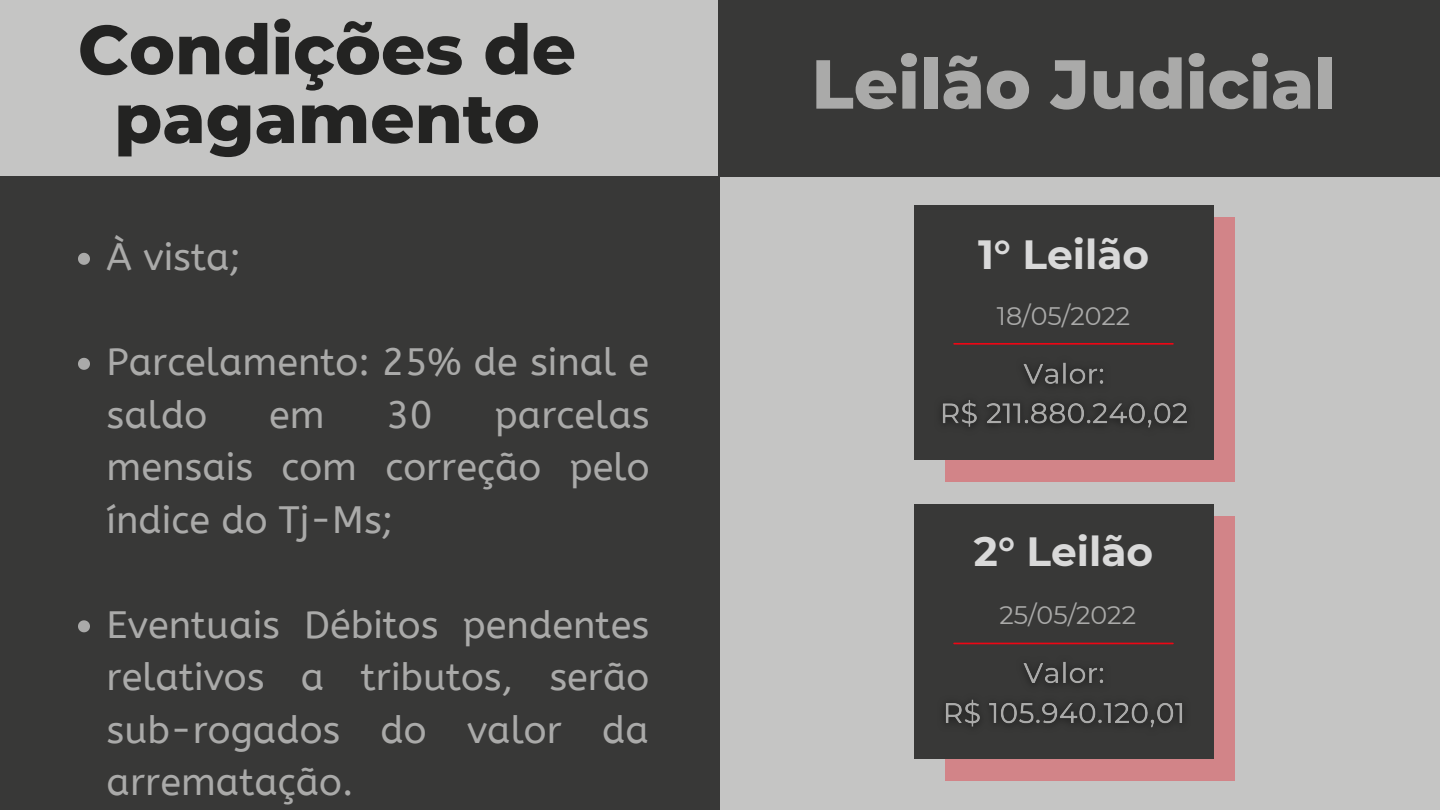
<style>
.page{position:relative;width:1440px;height:810px;background:#c5c5c4}
.page>*{position:absolute;margin:0;border:0;box-sizing:border-box;transform-origin:0 0}
.t1{font:800 69.2px/68.8px "Montserrat";color:#232322;text-align:center}
.t2{font:800 69.2px "Montserrat";color:#aaaaa9}
.t3{font:700 40.8px "Montserrat";color:#d9d9d9}
.t4{font:38px/52.5px "A Bee Zee";color:#aaaaa9;text-align:justify}
.t5{font:25.3px "Montserrat";color:#aaaaa9}
</style>
<div class="page">
<div style="left:0;top:176px;width:720px;height:634px;background:#383837"></div>
<svg style="left:78px;top:253px;width:12px;height:12px"></svg>
<svg style="left:78px;top:358px;width:12px;height:12px"></svg>
<svg style="left:78px;top:620px;width:12px;height:12px"></svg>
<div style="left:718px;top:0;width:722px;height:177px;background:#383837"></div>
<div style="left:945px;top:217px;width:289px;height:265px;background:#d28488"></div>
<div style="left:914px;top:205px;width:300px;height:255px;background:#383837"></div>
<hr style="left:954px;top:343px;width:219px;height:2px;background:#ee0614">
<img style="left:943px;top:362px;width:244px;height:66px">
<div style="left:945px;top:516px;width:289px;height:265px;background:#d28488"></div>
<div style="left:914px;top:504px;width:300px;height:255px;background:#383837"></div>
<hr style="left:954px;top:643px;width:219px;height:1px;background:#ee0614">
<img style="left:946px;top:644px;width:236px;height:84px">
<p class="t1" style="left:78px;top:15px;width:500px">Condições de pagamento</p>
<p class="t4" style="left:107px;top:231px;width:136px">À vista;</p>
<p class="t4" style="left:107px;top:336px;width:544px">Parcelamento: 25% de sinal e saldo</p>
<p class="t4" style="left:107px;top:389px;width:544px;text-indent:388px">parcelas mensais com correção pelo índice do Tj-Ms;</p>
<p class="t4" style="left:269px;top:389px;width:57px">em</p>
<p class="t4" style="left:387px;top:389px;width:47px">30</p>
<p class="t4" style="left:107px;top:599px;width:544px">Eventuais Débitos pendentes relativos a tributos, serão sub-rogados do valor da arrematação.</p>
<p class="t2" style="left:812px;top:42px;width:526px">Leilão Judicial</p>
<p class="t3" style="left:978px;top:230px;width:173px">1° Leilão</p>
<p class="t5" style="left:997px;top:300px;width:135px">18/05/2022</p>
<p class="t3" style="left:974px;top:526px;width:181px">2° Leilão</p>
<p class="t5" style="left:999px;top:599px;width:138px">25/05/2022</p>
</div>
